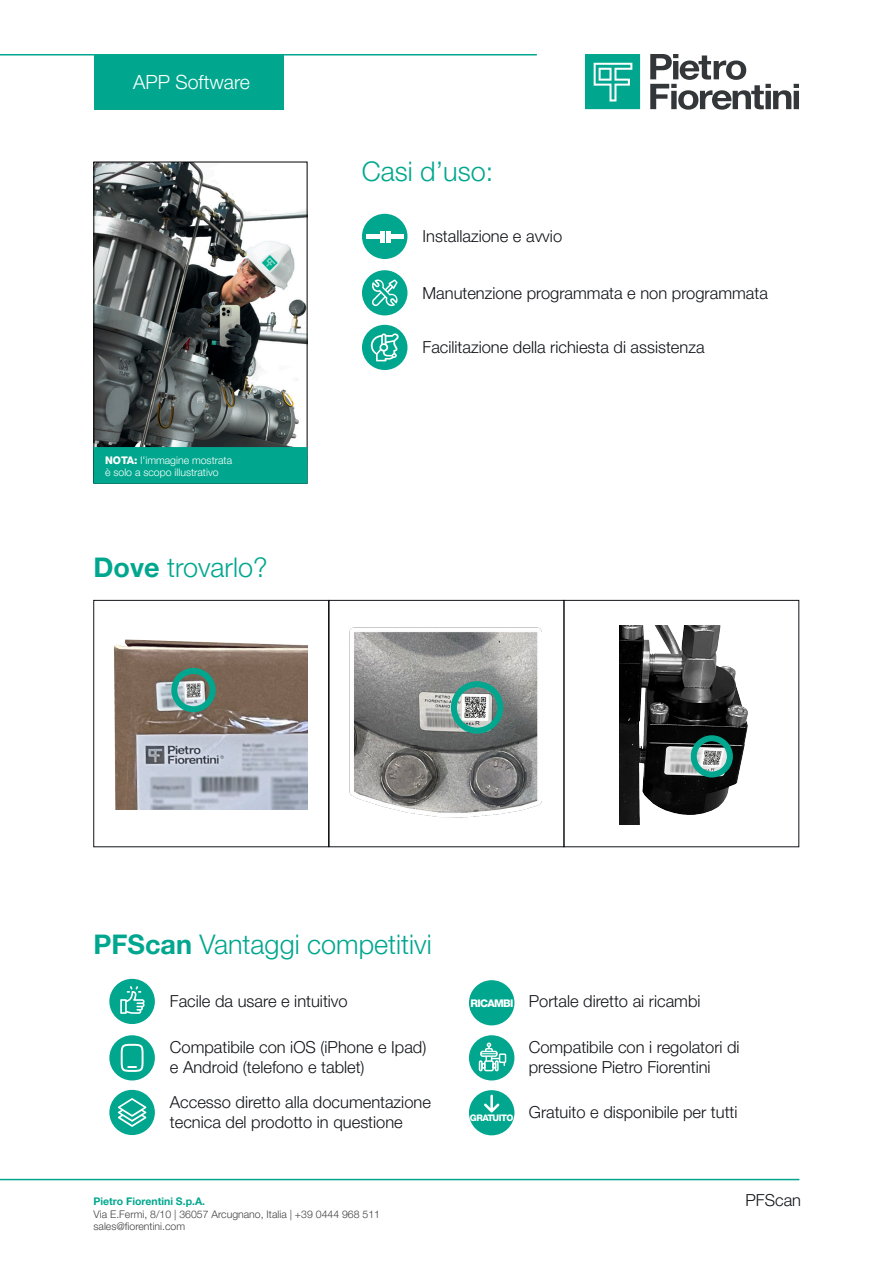
<style>
.page{position:relative;width:893px;height:1263px;background:#fff}
.page>*{position:absolute;margin:0;border:0;box-sizing:border-box;transform-origin:0 0}
.Titoletto{font:300 27px "Helvetica Neue LT Pro";color:#00a78e}
.t1{font:300 19.5px "Helvetica Neue LT Pro";color:#fff}
.Testo{font:300 16.5px/19.8px "Helvetica Neue LT Pro";color:#121418}
.bullet_non_puntato{font:300 16.5px "Helvetica Neue LT Pro";color:#121418}
.testo_sciolto{font:300 16.5px "Helvetica Neue LT Pro";color:#121418}
.t2{font:300 10.5px/12.6px "Helvetica Neue LT Pro";color:#414243}
.Testo-2{font:300 10.5px "Helvetica Neue LT Pro";color:#fff}
.t3{font:700 10.5px "Helvetica Neue LT Pro";color:#00a78e}
.testo_tabella{font:800 10.5px "Helvetica Neue LT Pro";letter-spacing:-.06em;color:#fff}
.testo_tabella-2{font:800 9px "Helvetica Neue LT Pro";letter-spacing:-.06em;color:#fff}
.s1{font-weight:800}
.s2{font-weight:700}
</style>
<div class="page">
<hr style="left:0;top:54px;width:537px;height:2px;background:#00a78e">
<hr style="left:0;top:1179px;width:799px;height:1px;background:#00a78e">
<div style="left:94px;top:55px;width:189px;height:55px;background:#00a78e"></div>
<svg style="left:650px;top:54px;width:149px;height:56px"></svg>
<svg style="left:585px;top:54px;width:55px;height:55px;background:#25b39e"></svg>
<img style="left:95px;top:164px;width:210px;height:283px">
<div style="left:93px;top:162px;width:214px;height:322px;border:1px solid #000"></div>
<div style="left:109px;top:979px;width:46px;height:45px;background:#00a78e;border-radius:50%"></div>
<svg style="left:120px;top:986px;width:25px;height:28px"></svg>
<div style="left:362px;top:214px;width:45px;height:45px;background:#00a78e;border-radius:50%"></div>
<div style="left:390px;top:234px;width:13px;height:5px;background:#fff"></div>
<hr style="left:380px;top:231px;width:4px;height:11px;background:#fff">
<div style="left:367px;top:234px;width:13px;height:5px;background:#fff"></div>
<hr style="left:386px;top:231px;width:4px;height:11px;background:#fff">
<div style="left:469px;top:1035px;width:45px;height:45px;background:#00a78e;border-radius:50%"></div>
<div style="left:484px;top:1060px;width:10px;height:11px;border:1px solid #fff"></div>
<div style="left:479px;top:1060px;width:4px;height:11px;border:1px solid #fff"></div>
<div style="left:495px;top:1060px;width:4px;height:11px;border:1px solid #fff"></div>
<div style="left:480px;top:1051px;width:18px;height:6px;border:1px solid #fff;border-radius:2px"></div>
<div style="left:499px;top:1053px;width:7px;height:10px;border:1px solid #fff"></div>
<svg style="left:481px;top:1043px;width:24px;height:26px"></svg>
<div style="left:109px;top:1035px;width:46px;height:45px;background:#00a78e;border-radius:50%"></div>
<svg style="left:120px;top:1043px;width:24px;height:29px"></svg>
<div style="left:362px;top:270px;width:45px;height:45px;background:#00a78e;border-radius:50%"></div>
<svg style="left:371px;top:279px;width:27px;height:27px"></svg>
<div style="left:109px;top:1090px;width:46px;height:45px;background:#00a78e;border-radius:50%"></div>
<svg style="left:118px;top:1098px;width:28px;height:29px"></svg>
<div style="left:362px;top:325px;width:45px;height:45px;background:#00a78e;border-radius:50%"></div>
<svg style="left:371px;top:333px;width:28px;height:28px"></svg>
<div style="left:469px;top:1090px;width:45px;height:45px;background:#00a78e;border-radius:50%"></div>
<div style="left:469px;top:980px;width:45px;height:45px;background:#00a78e;border-radius:50%"></div>
<svg style="left:484px;top:1095px;width:15px;height:17px"></svg>
<img style="left:114px;top:639px;width:193px;height:171px">
<img style="left:349px;top:627px;width:193px;height:191px">
<img style="left:619px;top:625px;width:129px;height:200px">
<div style="left:94px;top:600px;width:235px;height:247px;border:1px solid #121418"></div>
<div style="left:329px;top:600px;width:235px;height:247px;border:1px solid #121418"></div>
<div style="left:93px;top:447px;width:214px;height:37px;background:#00a78e;border:2px solid #00a78e"></div>
<div style="left:171px;top:668px;width:45px;height:44px;border:6px solid #00a78e;border-radius:50%"></div>
<div style="left:451px;top:681px;width:52px;height:53px;border:6px solid #00a78e;border-radius:50%"></div>
<div style="left:691px;top:735px;width:42px;height:42px;border:6px solid #00a78e;border-radius:50%"></div>
<p class="t1" style="left:133px;top:70px;width:118px">APP Software</p>
<p class="Testo-2" style="left:105px;top:454px;width:129px"><span class="s1">NOTA:</span> l'immagine mostrata</p>
<p class="Testo-2" style="left:105px;top:466px;width:115px">è solo a scopo illustrativo</p>
<p class="Titoletto" style="left:94px;top:551px;width:176px"><span class="s2">Dove</span> trovarlo?</p>
<p class="Titoletto" style="left:362px;top:155px;width:133px">Casi d’uso:</p>
<p class="Testo" style="left:422px;top:226px;width:141px">Installazione e avvio</p>
<p class="Testo" style="left:422px;top:283px;width:347px">Manutenzione programmata e non programmata</p>
<p class="Testo" style="left:422px;top:337px;width:284px">Facilitazione della richiesta di assistenza</p>
<p class="Titoletto" style="left:94px;top:928px;width:340px"><span class="s2">PFScan</span> Vantaggi competitivi</p>
<p class="Testo" style="left:170px;top:990px;width:179px">Facile da usare e intuitivo</p>
<p class="bullet_non_puntato" style="left:529px;top:991px;width:173px">Portale diretto ai ricambi</p>
<p class="testo_tabella" style="left:470px;top:997px;width:45px">RICAMBI</p>
<p class="Testo" style="left:170px;top:1037px;width:258px">Compatibile con iOS (iPhone e Ipad) e Android (telefono e tablet)</p>
<p class="Testo" style="left:170px;top:1092px;width:263px">Accesso diretto alla documentazione tecnica del prodotto in questione</p>
<p class="t3" style="left:94px;top:1195px;width:113px">Pietro Fiorentini S.p.A.</p>
<p class="t2" style="left:94px;top:1207px;width:288px">Via E.Fermi, 8/10 | 36057 Arcugnano, Italia | +39 0444 968 511 sales@fiorentini.com</p>
<p class="testo_tabella-2" style="left:470px;top:1113px;width:45px">GRATUITO</p>
<p class="Testo" style="left:529px;top:1037px;width:212px">Compatibile con i regolatori di pressione Pietro Fiorentini</p>
<p class="Testo" style="left:529px;top:1101px;width:210px">Gratuito e disponibile per tutti</p>
<p class="testo_sciolto" style="left:745px;top:1190px;width:57px">PFScan</p>
</div>
